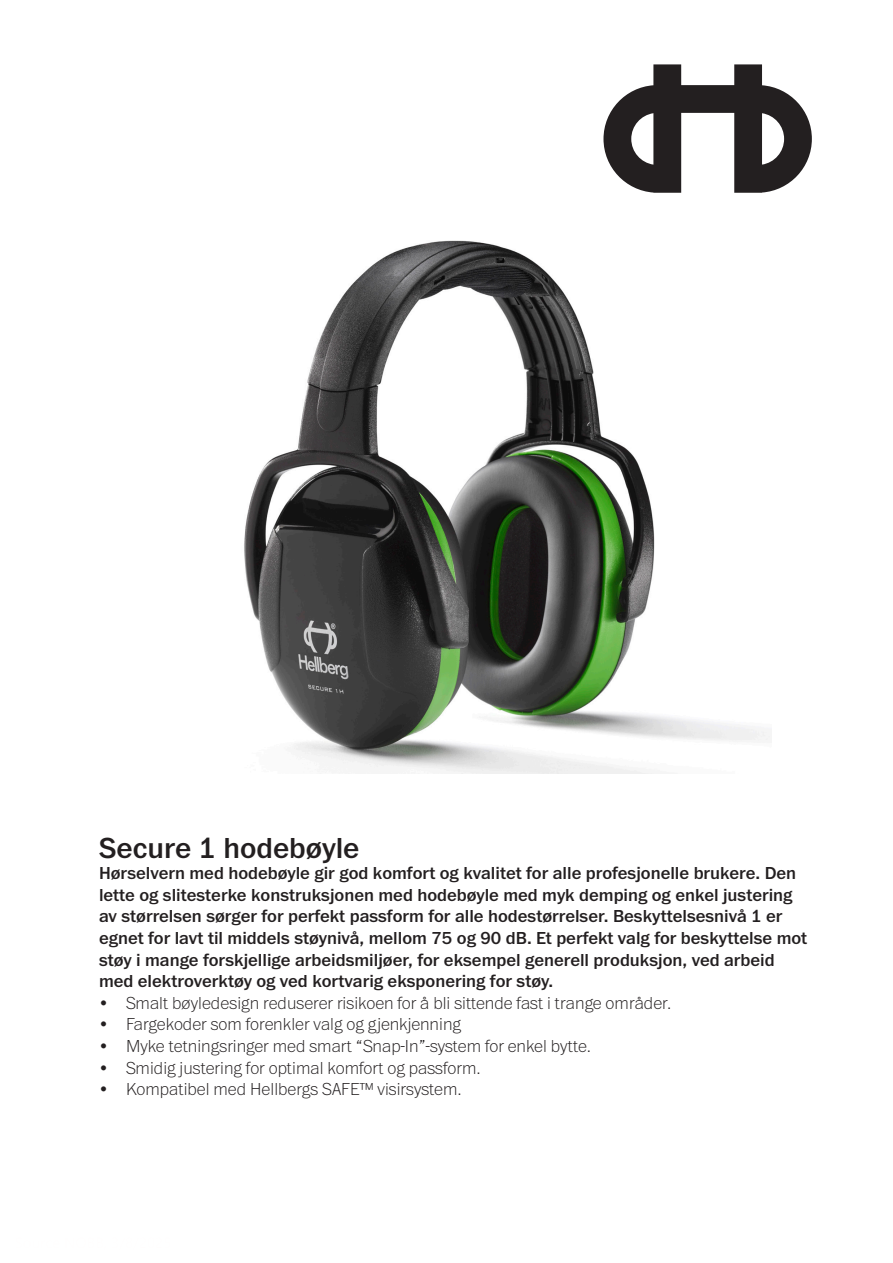
<style>
.page{position:relative;width:893px;height:1263px;background:#fff}
.page>*{position:absolute;margin:0;border:0;box-sizing:border-box;transform-origin:0 0}
.t1{font:500 30px "Franklin ITC Pro";color:#231f20}
.t2{font:500 18px/21.6px "Franklin ITC Pro";color:#231f20}
.t3{font:100 18px "Franklin ITC Pro";color:#231f20}
</style>
<div class="page">
<img style="left:244px;top:240px;width:526px;height:533px">
<svg style="left:603px;top:64px;width:209px;height:129px"></svg>
<h1 class="t1" style="left:99px;top:831px;width:262px">Secure 1 hodebøyle</h1>
<p class="t2" style="left:99px;top:863px;width:710px">Hørselvern med hodebøyle gir god komfort og kvalitet for alle profesjonelle brukere. Den lette og slitesterke konstruksjonen med hodebøyle med myk demping og enkel justering av størrelsen sørger for perfekt passform for alle hodestørrelser. Beskyttelsesnivå 1 er egnet for lavt til middels støynivå, mellom 75 og 90 dB. Et perfekt valg for beskyttelse mot støy i mange forskjellige arbeidsmiljøer, for eksempel generell produksjon, ved arbeid med elektroverktøy og ved kortvarig eksponering for støy.</p>
<p class="t3" style="left:99px;top:993px;width:574px">• Smalt bøyledesign reduserer risikoen for å bli sittende fast i trange områder.</p>
<p class="t3" style="left:99px;top:1015px;width:364px">• Fargekoder som forenkler valg og gjenkjenning</p>
<p class="t3" style="left:99px;top:1037px;width:494px">• Myke tetningsringer med smart “Snap-In”-system for enkel bytte.</p>
<p class="t3" style="left:99px;top:1058px;width:383px">• Smidig justering for optimal komfort og passform.</p>
<p class="t3" style="left:99px;top:1080px;width:364px">• Kompatibel med Hellbergs SAFE™ visirsystem.</p>
</div>
